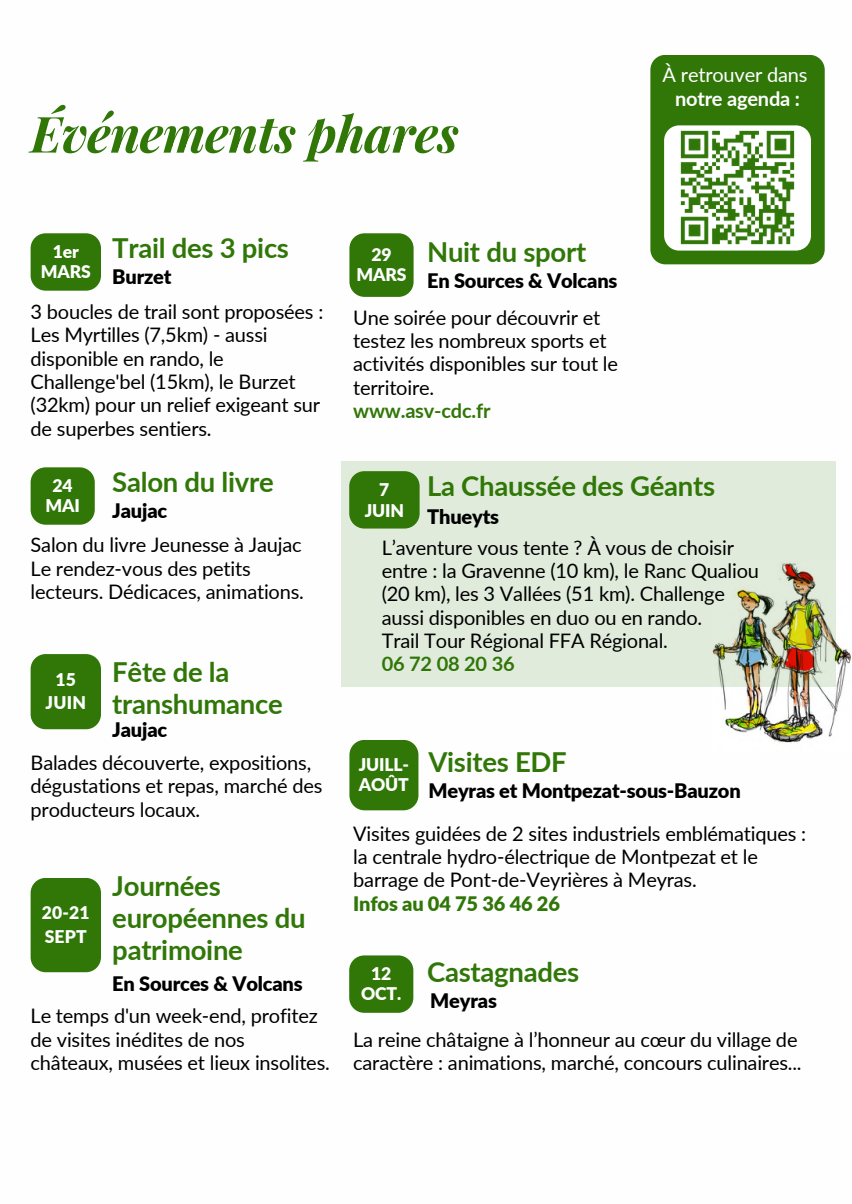
<style>
.page{position:relative;width:852px;height:1204px;background:#fff}
.page>*{position:absolute;margin:0;border:0;box-sizing:border-box;transform-origin:0 0}
.t1{font:italic 700 50px "Playfair Display";letter-spacing:-.01em;color:#307708}
.t2{font:700 27.5px/32px "Lato";letter-spacing:-.01em;color:#307708}
.t3{font:20px/23.2px "Lato";letter-spacing:-.01em;color:#000}
.t4{font:900 20px "Lato";letter-spacing:-.01em;color:#000}
.t5{font:20px/23.2px "Lato";letter-spacing:-.01em;color:#fff;text-align:center}
.t6{font:900 17.5px/20.5px "Lato";letter-spacing:-.01em;color:#fff;text-align:center}
.s1{font-weight:700;color:#307708}
.s2{font-weight:700}
.s3{font-weight:700;color:#307608}
.s4{font-weight:900;color:#307708}
</style>
<div class="page">
<img style="left:711px;top:562px;width:139px;height:181px">
<div style="left:341px;top:461px;width:494px;height:225px;background:#e1ebdc"></div>
<div style="left:349px;top:471px;width:70px;height:57px;background:#307708;border-radius:15px"></div>
<div style="left:650px;top:55px;width:174px;height:209px;background:#307708;border-radius:15px"></div>
<div style="left:664px;top:125px;width:146px;height:126px;background:#fff;border-radius:15px"></div>
<img style="left:680px;top:130px;width:115px;height:115px">
<div style="left:31px;top:878px;width:70px;height:94px;background:#307708;border-radius:15px"></div>
<div style="left:349px;top:233px;width:64px;height:64px;background:#307708;border-radius:15px"></div>
<div style="left:31px;top:233px;width:70px;height:58px;background:#307708;border-radius:15px"></div>
<div style="left:31px;top:467px;width:64px;height:58px;background:#307708;border-radius:15px"></div>
<div style="left:349px;top:955px;width:64px;height:58px;background:#307708;border-radius:15px"></div>
<div style="left:31px;top:654px;width:70px;height:75px;background:#307708;border-radius:15px"></div>
<div style="left:349px;top:740px;width:69px;height:70px;background:#307708;border-radius:15px"></div>
<h4 class="t1" style="left:31px;top:99px;width:429px">Événements phares</h4>
<h4 class="t6" style="left:53px;top:241px;width:27px">1er</h4>
<h5 class="t6" style="left:41px;top:261px;width:51px">MARS</h5>
<h2 class="t2" style="left:112px;top:231px;width:178px">Trail des 3 pics</h2>
<h3 class="t4" style="left:112px;top:265px;width:61px">Burzet</h3>
<h3 class="t3" style="left:31px;top:300px;width:294px">3 boucles de trail sont proposées :<br>Les Myrtilles (7,5km) - aussi disponible en rando, le<br>Challenge'bel (15km), le Burzet (32km) pour un relief exigeant sur de superbes sentiers.</h3>
<h2 class="t6" style="left:356px;top:244px;width:51px">29<br>MARS</h2>
<p class="t2" style="left:427px;top:235px;width:160px">Nuit du sport</p>
<h4 class="t4" style="left:427px;top:268px;width:192px">En Sources &amp; Volcans</h4>
<h5 class="t3" style="left:353px;top:305px;width:266px">Une soirée pour découvrir et testez les nombreux sports et activités disponibles sur tout le territoire.<br><span class="s1">www.asv-cdc.fr</span></h5>
<h3 class="t5" style="left:662px;top:63px;width:146px">À retrouver dans <span class="s2">notre agenda :</span></h3>
<h3 class="t6" style="left:45px;top:475px;width:36px">24<br>MAI</h3>
<h5 class="t2" style="left:112px;top:465px;width:163px">Salon du livre</h5>
<h2 class="t4" style="left:112px;top:498px;width:56px">Jaujac</h2>
<h4 class="t3" style="left:31px;top:533px;width:275px">Salon du livre Jeunesse à Jaujac<br>Le rendez-vous des petits lecteurs. Dédicaces, animations.</h4>
<h2 class="t6" style="left:46px;top:667px;width:42px;line-height:23.2px">15<br>JUIN</h2>
<p class="t2" style="left:112px;top:656px;width:172px">Fête de la transhumance</p>
<h5 class="t4" style="left:112px;top:718px;width:56px">Jaujac</h5>
<h4 class="t3" style="left:31px;top:751px;width:293px">Balades découverte, expositions, dégustations et repas, marché des producteurs locaux.</h4>
<h2 class="t6" style="left:42px;top:901px;width:49px;line-height:23.2px;text-align:left">20-21<br>SEPT</h2>
<h3 class="t2" style="left:112px;top:869px;width:195px">Journées européennes du patrimoine</h3>
<h4 class="t4" style="left:112px;top:971px;width:192px">En Sources &amp; Volcans</h4>
<h5 class="t3" style="left:31px;top:1004px;width:301px">Le temps d'un week-end, profitez de visites inédites de nos châteaux, musées et lieux insolites.</h5>
<h2 class="t6" style="left:364px;top:479px;width:41px">7<br>JUIN</h2>
<p class="t2" style="left:427px;top:469px;width:289px">La Chaussée des Géants</p>
<p class="t4" style="left:427px;top:504px;width:73px">Thueyts</p>
<h1 class="t3" style="left:381px;top:535px;width:378px">L’aventure vous tente ? À vous de choisir entre : la Gravenne (10 km), le Ranc Qualiou (20 km), les 3 Vallées (51 km). Challenge aussi disponibles en duo ou en rando.<br>Trail Tour Régional FFA Régional.<br><span class="s3">06 72 08 20 36</span></h1>
<h2 class="t6" style="left:359px;top:754px;width:52px;text-align:left">JUILL-<br>AOÛT</h2>
<h4 class="t2" style="left:428px;top:745px;width:140px">Visites EDF</h4>
<h5 class="t4" style="left:428px;top:778px;width:314px">Meyras et Montpezat-sous-Bauzon</h5>
<h3 class="t3" style="left:353px;top:821px;width:454px">Visites guidées de 2 sites industriels emblématiques : la centrale hydro-électrique de Montpezat et le barrage de Pont-de-Veyrières à Meyras.<br><span class="s4">Infos au 04 75 36 46 26</span></h3>
<h3 class="t6" style="left:361px;top:963px;width:42px">12<br>OCT.</h3>
<h5 class="t2" style="left:427px;top:956px;width:153px">Castagnades</h5>
<h2 class="t4" style="left:430px;top:988px;width:68px">Meyras</h2>
<h4 class="t3" style="left:353px;top:1027px;width:450px">La reine châtaigne à l’honneur au cœur du village de caractère : animations, marché, concours culinaires...</h4>
</div>
